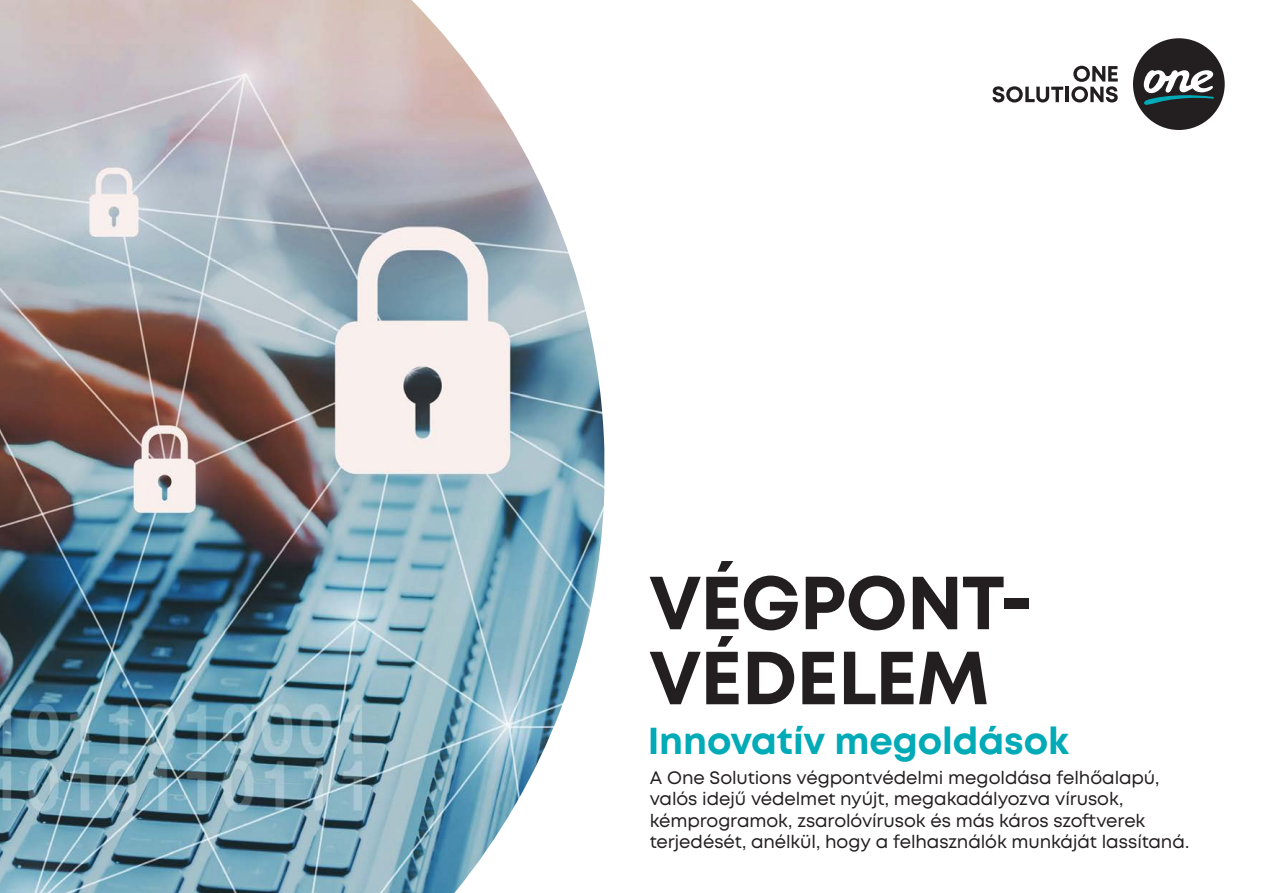
<style>
.page{position:relative;width:1263px;height:893px;background:#fff}
.page>*{position:absolute;margin:0;border:0;box-sizing:border-box;transform-origin:0 0}
.t1{font:700 75px/75px "Mont";letter-spacing:-.015em;color:#231f20}
.t2{font:700 37.5px "Mont";letter-spacing:-.005em;color:#00aab6}
.t3{font:18px/21.6px "Mont";letter-spacing:-.005em;color:#231f20}
</style>
<div class="page">
<img style="left:0;top:0;width:604px;height:893px">
<hr style="left:1065px;top:87px;width:4px;height:15px;background:#231f20">
<svg style="left:992px;top:86px;width:71px;height:17px"></svg>
<svg style="left:1071px;top:66px;width:47px;height:37px"></svg>
<div style="left:1133px;top:38px;width:92px;height:92px;background:#231f20;border-radius:50%"></div>
<svg style="left:1144px;top:70px;width:70px;height:35px"></svg>
<h1 class="t1" style="left:649px;top:566px;width:386px">VÉGPONT-<br>VÉDELEM</h1>
<h2 class="t2" style="left:648px;top:716px;width:423px">Innovatív megoldások</h2>
<p class="t3" style="left:650px;top:767px;width:541px">A One Solutions végpontvédelmi megoldása felhőalapú, valós idejű védelmet nyújt, megakadályozva vírusok, kémprogramok, zsarolóvírusok és más káros szoftverek terjedését, anélkül, hogy a felhasználók munkáját lassítaná.</p>
</div>
